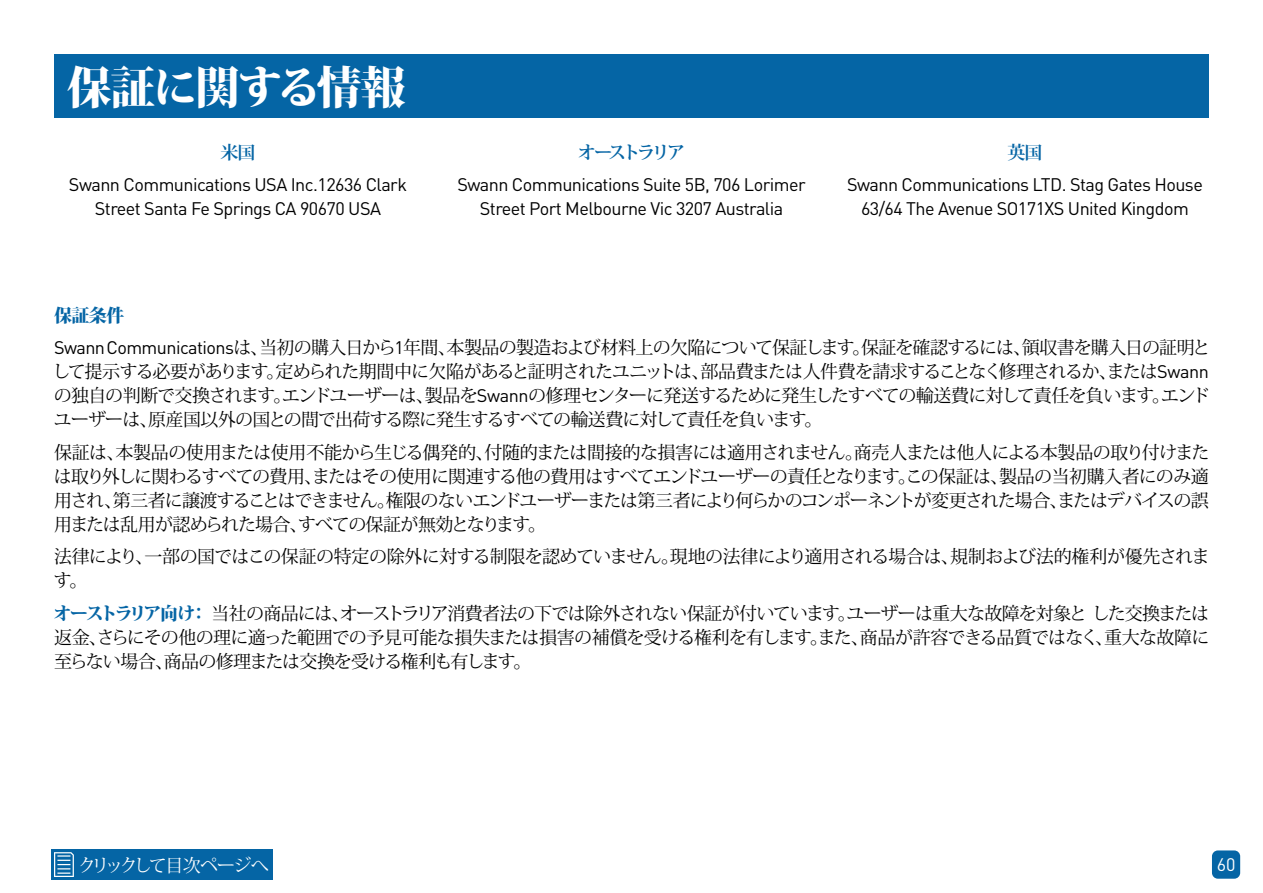
<style>
.page{position:relative;width:1263px;height:893px;background:#fff}
.page>*{position:absolute;margin:0;border:0;box-sizing:border-box;transform-origin:0 0}
.t1{font:800 45px "Koz Min Pr 6 N";letter-spacing:-.05em;color:#fff}
.t2{font:18px/24px "Koz Min Pr 6 N";letter-spacing:-.045em;color:#000;text-align:justify}
.t3{font:18px/24px "DIN Pro";letter-spacing:-.03em;color:#000;text-align:center}
.t4{font:18px/24px "Koz Min Pr 6 N";letter-spacing:-.025em;color:#000}
.t5{font:18px "Koz Min Pr 6 N";letter-spacing:-.1em;color:#fff}
.t6{font:700 18px "Koz Min Pr 6 N";letter-spacing:-.185em;color:#0565a5}
.t7{font:700 18px "Koz Min Pr 6 N";letter-spacing:-.165em;color:#0565a5}
.t8{font:18px "DIN Pro";color:#fff}
.s1{font-weight:800;color:#0565a5}
.s2{font-family:"DIN Pro"}
</style>
<div class="page">
<div style="left:51px;top:849px;width:222px;height:31px;background:#0565a5"></div>
<div style="left:1212px;top:850px;width:28px;height:29px;background:#0565a5;border-radius:6px"></div>
<svg style="left:54px;top:852px;width:20px;height:25px"></svg>
<div style="left:54px;top:54px;width:1155px;height:64px;background:#0565a5"></div>
<h1 class="t1" style="left:67px;top:62px;width:340px">保証に関する情報</h1>
<p class="t7" style="left:220px;top:142px;width:37px">米国</p>
<p class="t3" style="left:69px;top:171px;width:339px">Swann Communications USA Inc.12636 Clark<br>Street Santa Fe Springs CA 90670 USA</p>
<p class="t6" style="left:578px;top:142px;width:109px">オーストラリア</p>
<p class="t3" style="left:457px;top:171px;width:350px">Swann Communications Suite 5B, 706 Lorimer<br>Street Port Melbourne Vic 3207 Australia</p>
<p class="t7" style="left:1007px;top:142px;width:37px">英国</p>
<p class="t3" style="left:847px;top:171px;width:357px">Swann Communications LTD. Stag Gates House<br>63/64 The Avenue SO171XS United Kingdom</p>
<p class="t2" style="left:54px;top:299px;width:1158px;line-height:32.5px"><span class="s1">保証条件<br></span><span class="s2">Swann Communications</span>は、当初の購入日から<span class="s2">1</span>年間、本製品の製造および材料上の欠陥について保証します。保証を確認するには、領収書を購入日の証明と</p>
<p class="t2" style="left:52px;top:360px;width:1159px">して提示する必要があります。定められた期間中に欠陥があると証明されたユニットは、部品費または人件費を請求することなく修理されるか、または<span class="s2">Swann</span>の独自の判断で交換されます。エンドユーザーは、製品を<span class="s2">Swann</span>の修理センターに発送するために発生したすべての輸送費に対して責任を負います。エンドユーザーは、原産国以外の国との間で出荷する際に発生するすべての輸送費に対して責任を負います。</p>
<p class="t2" style="left:54px;top:440px;width:1157px">保証は、本製品の使用または使用不能から生じる偶発的、付随的または間接的な損害には適用されません。商売人または他人による本製品の取り付けまたは取り外しに関わるすべての費用、またはその使用に関連する他の費用はすべてエンドユーザーの責任となります。この保証は、製品の当初購入者にのみ適用され、第三者に譲渡することはできません。権限のないエンドユーザーまたは第三者により何らかのコンポーネントが変更された場合、またはデバイスの誤用または乱用が認められた場合、すべての保証が無効となります。</p>
<p class="t4" style="left:54px;top:545px;width:1157px">法律により、一部の国ではこの保証の特定の除外に対する制限を認めていません。現地の法律により適用される場合は、規制および法的権利が優先されます。</p>
<p class="t2" style="left:53px;top:601px;width:1158px"><span class="s1">オーストラリア向け：</span>当社の商品には、オーストラリア消費者法の下では除外されない保証が付いています。ユーザーは重大な故障を対象とした交換または返金、さらにその他の理に適った範囲での予見可能な損失または損害の補償を受ける権利を有します。また、商品が許容できる品質ではなく、重大な故障に至らない場合、商品の修理または交換を受ける権利も有します。</p>
<p class="t5" style="left:78px;top:855px;width:193px">クリックして目次ページへ</p>
<p class="t8" style="left:1217px;top:850px;width:20px">60</p>
</div>
